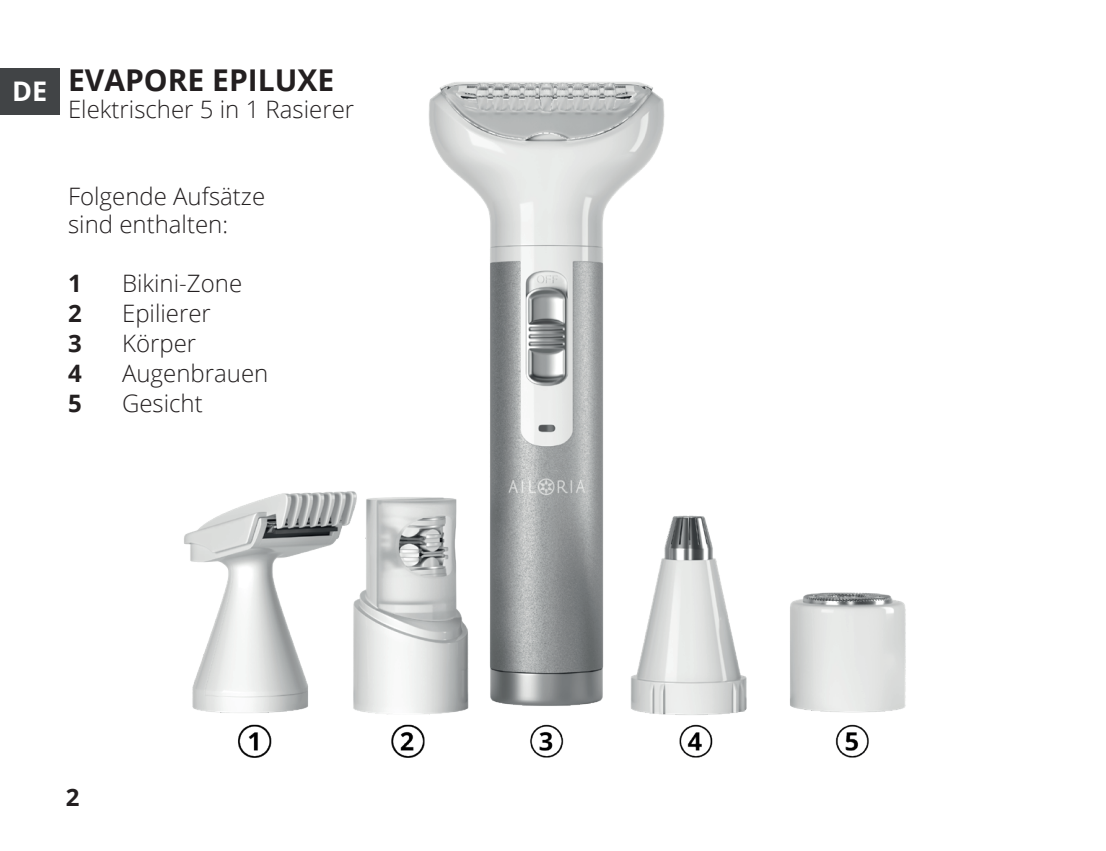
<style>
.page{position:relative;width:1106px;height:851px;background:#fff}
.page>*{position:absolute;margin:0;border:0;box-sizing:border-box;transform-origin:0 0}
.t1{font:700 30px "Open Sans";color:#231f20}
.t2{font:700 27px "Open Sans";color:#fff}
.t3{font:300 24px/28.8px "Open Sans";color:#231f20}
.t4{font:700 24px "Open Sans";color:#231f20}
</style>
<div class="page">
<img style="left:184px;top:82px;width:722px;height:676px">
<div style="left:0;top:68px;width:60px;height:47px;background:#414446"></div>
<p class="t2" style="left:12px;top:72px;width:37px">DE</p>
<p class="t1" style="left:68px;top:59px;width:268px">EVAPORE EPILUXE</p>
<p class="t3" style="left:68px;top:94px;width:288px">Elektrischer 5 in 1 Rasierer</p>
<p class="t3" style="left:68px;top:181px;width:199px">Folgende Aufsätze sind enthalten:</p>
<p class="t4" style="left:68px;top:266px;width:15px">1</p>
<p class="t3" style="left:122px;top:268px;width:122px">Bikini-Zone</p>
<p class="t4" style="left:68px;top:296px;width:15px">2</p>
<p class="t3" style="left:122px;top:298px;width:90px">Epilierer</p>
<p class="t4" style="left:68px;top:326px;width:15px">3</p>
<p class="t3" style="left:122px;top:328px;width:76px">Körper</p>
<p class="t4" style="left:68px;top:356px;width:15px">4</p>
<p class="t3" style="left:122px;top:358px;width:148px">Augenbrauen</p>
<p class="t4" style="left:68px;top:386px;width:15px">5</p>
<p class="t3" style="left:122px;top:388px;width:82px">Gesicht</p>
<p class="t4" style="left:66px;top:779px;width:15px">2</p>
</div>
